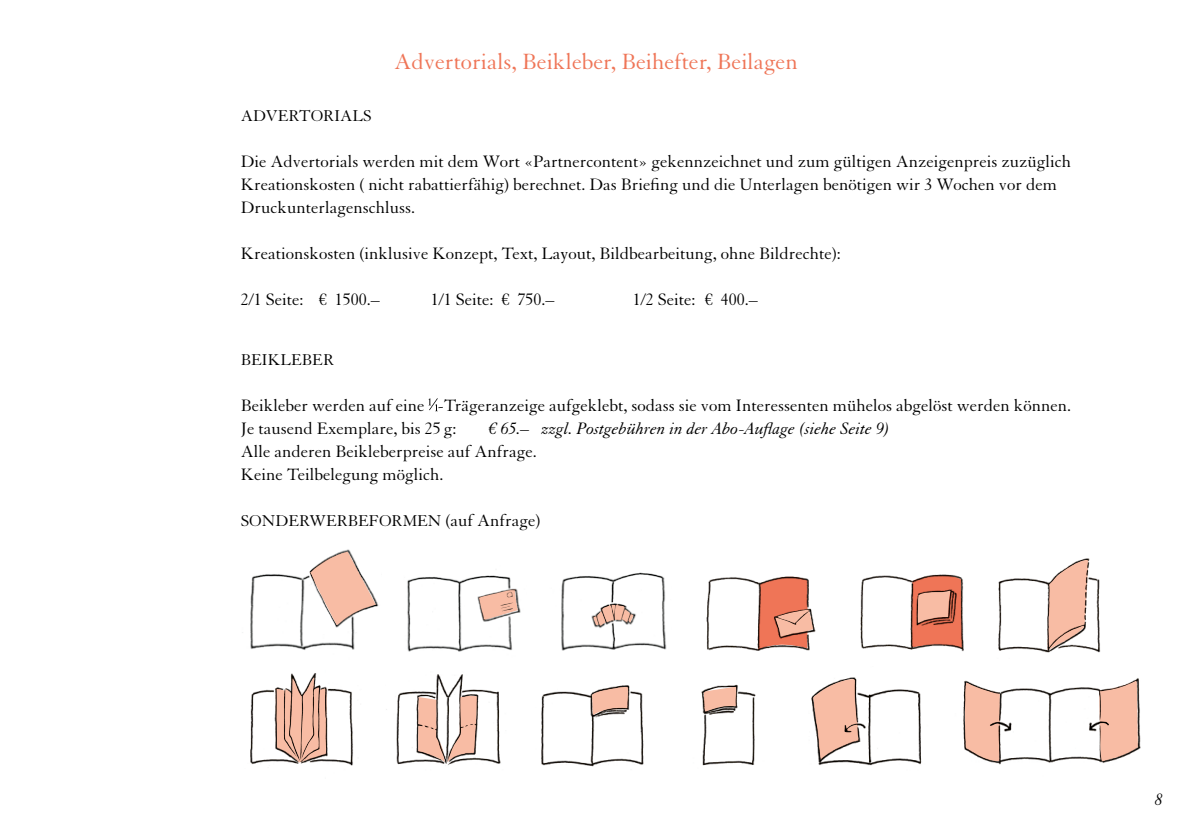
<style>
.page{position:relative;width:1191px;height:840px;background:#fff}
.page>*{position:absolute;margin:0;border:0;box-sizing:border-box;transform-origin:0 0}
.t1{font:24px "Granjon LT Std";color:#ef7557}
.t2{font:18px/23px "Granjon LT Std";color:#000}
.t3{font:18px "Granjon Italic Os F";color:#000}
.t4{font:17px "Granjon LT Std";color:#000}
.s1{font-style:italic}
.s2{font-style:italic;color:#fff}
.s3{font-size:18px}
</style>
<div class="page">
<img style="left:242px;top:549px;width:137px;height:101px">
<img style="left:860px;top:574px;width:104px;height:78px">
<img style="left:706px;top:576px;width:110px;height:75px">
<img style="left:541px;top:685px;width:103px;height:82px">
<img style="left:811px;top:689px;width:111px;height:77px">
<img style="left:407px;top:575px;width:114px;height:77px">
<img style="left:561px;top:572px;width:106px;height:79px">
<img style="left:998px;top:558px;width:103px;height:95px">
<img style="left:701px;top:684px;width:55px;height:82px">
<img style="left:963px;top:678px;width:178px;height:87px">
<img style="left:250px;top:673px;width:103px;height:93px">
<img style="left:386px;top:674px;width:115px;height:91px">
<svg style="left:310px;top:551px;width:66px;height:74px"></svg>
<svg style="left:478px;top:587px;width:40px;height:33px"></svg>
<svg style="left:592px;top:602px;width:42px;height:24px"></svg>
<svg style="left:418px;top:694px;width:59px;height:68px"></svg>
<svg style="left:592px;top:685px;width:36px;height:30px"></svg>
<svg style="left:703px;top:686px;width:33px;height:26px"></svg>
<svg style="left:813px;top:677px;width:46px;height:84px"></svg>
<svg style="left:964px;top:681px;width:35px;height:81px;background:#e9b9a6"></svg>
<svg style="left:1099px;top:679px;width:39px;height:82px;background:#ebbba8"></svg>
<svg style="left:1047px;top:559px;width:41px;height:90px"></svg>
<svg style="left:275px;top:675px;width:51px;height:87px;background:#d5ac9b"></svg>
<svg style="left:428px;top:398px;width:10px;height:13px"></svg>
<h1 class="t1" style="left:394px;top:49px;width:405px">Advertorials, Beikleber, Beihefter, Beilagen</h1>
<p class="t4" style="left:241px;top:106px;width:132px">ADVERTORIALS</p>
<p class="t2" style="left:241px;top:150px;width:832px">Die Advertorials werden mit dem Wort «Partnercontent» gekennzeichnet und zum gültigen Anzeigenpreis zuzüglich<br>Kreationskosten ( nicht rabattierfähig) berechnet. Das Briefing und die Unterlagen benötigen wir 3 Wochen vor dem<br>Druckunterlagenschluss.</p>
<p class="t2" style="left:241px;top:242px;width:601px">Kreationskosten (inklusive Konzept, Text, Layout, Bildbearbeitung, ohne Bildrechte):</p>
<p class="t2" style="left:241px;top:288px;width:140px">2/1 Seite: € 1500.–</p>
<p class="t2" style="left:431px;top:288px;width:125px">1/1 Seite: € 750.–</p>
<p class="t2" style="left:633px;top:288px;width:126px">1/2 Seite: € 400.–</p>
<p class="t4" style="left:241px;top:350px;width:95px">BEIKLEBER</p>
<p class="t2" style="left:241px;top:394px;width:832px">Beikleber werden auf eine -Trägeranzeige aufgeklebt, sodass sie vom Interessenten mühelos abgelöst werden können.<br>Je tausend Exemplare, bis 25 g:</p>
<p class="t2" style="left:241px;top:417px;width:651px;text-indent:248px"><span class="s1">€ 65.– zzgl. Postgebühren in der Abo-Auflage</span> <span class="s2">(siehe Seite 9)<br></span>Alle anderen Beikleberpreise auf Anfrage.<br>Keine Teilbelegung möglich.</p>
<p class="t4" style="left:241px;top:511px;width:301px">SONDERWERBEFORMEN <span class="s3">(auf Anfrage)</span></p>
<p class="t3" style="left:1154px;top:788px;width:9px">8</p>
</div>
